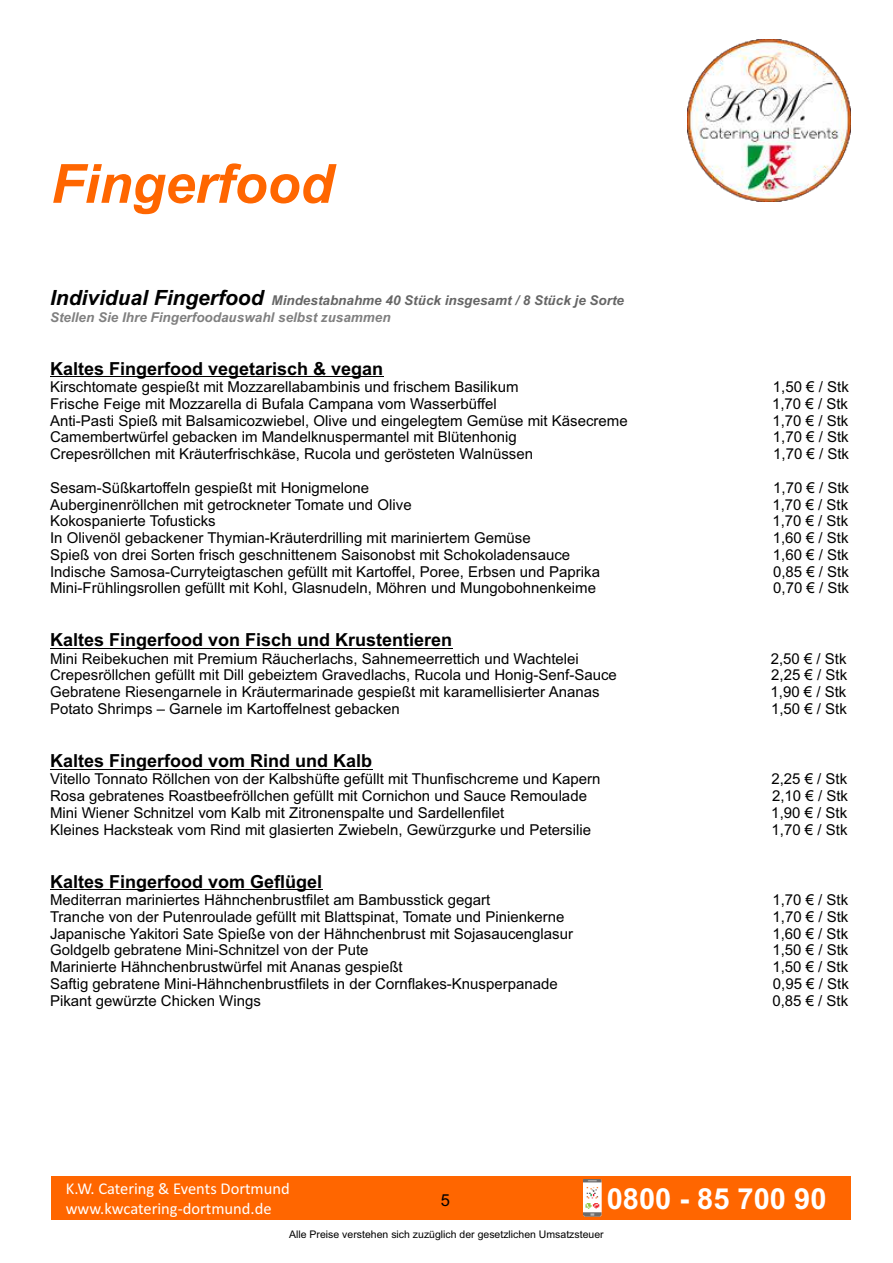
<style>
.page{position:relative;width:893px;height:1263px;background:#fff}
.page>*{position:absolute;margin:0;border:0;box-sizing:border-box;transform-origin:0 0}
.t1{font:italic 700 54px "Arial";color:#f60}
.t2{font:700 29.1px "Arial";color:#fff}
.t3{font:700 18px "Arial";color:#000}
.t4{font:16.5px/20.1px "Calibri";color:#fff}
.t5{font:16.5px "Arial";color:#000}
.t6{font:15px "Arial";color:#000}
.t7{font:italic 700 13.5px/16.6px "Arial";color:#808080}
.t8{font:10.5px "Arial";color:#000}
.s1{font-size:21px;color:#000}
.s2{color:#666}
</style>
<div class="page">
<img style="left:687px;top:39px;width:163px;height:163px">
<hr style="left:50px;top:376px;width:333px;height:1px;background:#000">
<hr style="left:50px;top:648px;width:402px;height:1px;background:#000">
<hr style="left:50px;top:769px;width:322px;height:1px;background:#000">
<hr style="left:50px;top:889px;width:272px;height:1px;background:#000">
<div style="left:51px;top:1176px;width:800px;height:44px;background:#f60"></div>
<img style="left:584px;top:1179px;width:18px;height:38px">
<h1 class="t1" style="left:51px;top:163px;width:283px">Fingerfood</h1>
<p class="t7" style="left:50px;top:294px;width:576px"><span class="s1">Individual Fingerfood</span> <span class="s2">Mindestabnahme 40 Stück insgesamt / 8 Stück je Sorte<br></span>Stellen Sie Ihre Fingerfoodauswahl selbst zusammen</p>
<p class="t3" style="left:50px;top:362px;width:335px">Kaltes Fingerfood vegetarisch &amp; vegan</p>
<p class="t6" style="left:50px;top:381px;width:470px">Kirschtomate gespießt mit Mozzarellabambinis und frischem Basilikum</p>
<p class="t6" style="left:773px;top:381px;width:77px">1,50 € / Stk</p>
<p class="t6" style="left:50px;top:398px;width:448px">Frische Feige mit Mozzarella di Bufala Campana vom Wasserbüffel</p>
<p class="t6" style="left:772px;top:398px;width:77px">1,70 € / Stk</p>
<p class="t6" style="left:50px;top:415px;width:579px">Anti-Pasti Spieß mit Balsamicozwiebel, Olive und eingelegtem Gemüse mit Käsecreme</p>
<p class="t6" style="left:772px;top:415px;width:77px">1,70 € / Stk</p>
<p class="t6" style="left:50px;top:432px;width:468px">Camembertwürfel gebacken im Mandelknuspermantel mit Blütenhonig</p>
<p class="t6" style="left:773px;top:432px;width:77px">1,70 € / Stk</p>
<p class="t6" style="left:50px;top:448px;width:484px">Crepesröllchen mit Kräuterfrischkäse, Rucola und gerösteten Walnüssen</p>
<p class="t6" style="left:773px;top:448px;width:77px">1,70 € / Stk</p>
<p class="t6" style="left:50px;top:482px;width:320px">Sesam-Süßkartoffeln gespießt mit Honigmelone</p>
<p class="t6" style="left:773px;top:482px;width:77px">1,70 € / Stk</p>
<p class="t6" style="left:50px;top:499px;width:363px">Auberginenröllchen mit getrockneter Tomate und Olive</p>
<p class="t6" style="left:772px;top:499px;width:77px">1,70 € / Stk</p>
<p class="t6" style="left:50px;top:515px;width:167px">Kokospanierte Tofusticks</p>
<p class="t6" style="left:772px;top:515px;width:77px">1,70 € / Stk</p>
<p class="t6" style="left:50px;top:532px;width:482px">In Olivenöl gebackener Thymian-Kräuterdrilling mit mariniertem Gemüse</p>
<p class="t6" style="left:773px;top:532px;width:77px">1,60 € / Stk</p>
<p class="t6" style="left:50px;top:549px;width:522px">Spieß von drei Sorten frisch geschnittenem Saisonobst mit Schokoladensauce</p>
<p class="t6" style="left:773px;top:549px;width:77px">1,60 € / Stk</p>
<p class="t6" style="left:50px;top:566px;width:551px">Indische Samosa-Curryteigtaschen gefüllt mit Kartoffel, Poree, Erbsen und Paprika</p>
<p class="t6" style="left:773px;top:566px;width:77px">0,85 € / Stk</p>
<p class="t6" style="left:50px;top:582px;width:548px">Mini-Frühlingsrollen gefüllt mit Kohl, Glasnudeln, Möhren und Mungobohnenkeime</p>
<p class="t6" style="left:773px;top:582px;width:77px">0,70 € / Stk</p>
<p class="t3" style="left:50px;top:633px;width:404px">Kaltes Fingerfood von Fisch und Krustentieren</p>
<p class="t6" style="left:50px;top:653px;width:530px">Mini Reibekuchen mit Premium Räucherlachs, Sahnemeerrettich und Wachtelei</p>
<p class="t6" style="left:771px;top:653px;width:77px">2,50 € / Stk</p>
<p class="t6" style="left:50px;top:669px;width:568px">Crepesröllchen gefüllt mit Dill gebeiztem Gravedlachs, Rucola und Honig-Senf-Sauce</p>
<p class="t6" style="left:771px;top:669px;width:77px">2,25 € / Stk</p>
<p class="t6" style="left:50px;top:686px;width:551px">Gebratene Riesengarnele in Kräutermarinade gespießt mit karamellisierter Ananas</p>
<p class="t6" style="left:770px;top:686px;width:77px">1,90 € / Stk</p>
<p class="t6" style="left:50px;top:703px;width:351px">Potato Shrimps – Garnele im Kartoffelnest gebacken</p>
<p class="t6" style="left:771px;top:703px;width:77px">1,50 € / Stk</p>
<p class="t3" style="left:50px;top:754px;width:324px">Kaltes Fingerfood vom Rind und Kalb</p>
<p class="t6" style="left:50px;top:773px;width:552px">Vitello Tonnato Röllchen von der Kalbshüfte gefüllt mit Thunfischcreme und Kapern</p>
<p class="t6" style="left:771px;top:773px;width:77px">2,25 € / Stk</p>
<p class="t6" style="left:50px;top:790px;width:538px">Rosa gebratenes Roastbeefröllchen gefüllt mit Cornichon und Sauce Remoulade</p>
<p class="t6" style="left:772px;top:790px;width:77px">2,10 € / Stk</p>
<p class="t6" style="left:50px;top:807px;width:456px">Mini Wiener Schnitzel vom Kalb mit Zitronenspalte und Sardellenfilet</p>
<p class="t6" style="left:771px;top:807px;width:77px">1,90 € / Stk</p>
<p class="t6" style="left:50px;top:824px;width:543px">Kleines Hacksteak vom Rind mit glasierten Zwiebeln, Gewürzgurke und Petersilie</p>
<p class="t6" style="left:772px;top:824px;width:77px">1,70 € / Stk</p>
<p class="t3" style="left:50px;top:874px;width:274px">Kaltes Fingerfood vom Geflügel</p>
<p class="t6" style="left:50px;top:894px;width:442px">Mediterran mariniertes Hähnchenbrustfilet am Bambusstick gegart</p>
<p class="t6" style="left:772px;top:894px;width:77px">1,70 € / Stk</p>
<p class="t6" style="left:50px;top:911px;width:516px">Tranche von der Putenroulade gefüllt mit Blattspinat, Tomate und Pinienkerne</p>
<p class="t6" style="left:772px;top:911px;width:77px">1,70 € / Stk</p>
<p class="t6" style="left:50px;top:928px;width:525px">Japanische Yakitori Sate Spieße von der Hähnchenbrust mit Sojasaucenglasur</p>
<p class="t6" style="left:772px;top:928px;width:77px">1,60 € / Stk</p>
<p class="t6" style="left:50px;top:944px;width:320px">Goldgelb gebratene Mini-Schnitzel von der Pute</p>
<p class="t6" style="left:772px;top:944px;width:77px">1,50 € / Stk</p>
<p class="t6" style="left:50px;top:961px;width:354px">Marinierte Hähnchenbrustwürfel mit Ananas gespießt</p>
<p class="t6" style="left:772px;top:961px;width:77px">1,50 € / Stk</p>
<p class="t6" style="left:50px;top:978px;width:509px">Saftig gebratene Mini-Hähnchenbrustfilets in der Cornflakes-Knusperpanade</p>
<p class="t6" style="left:773px;top:978px;width:77px">0,95 € / Stk</p>
<p class="t6" style="left:50px;top:995px;width:212px">Pikant gewürzte Chicken Wings</p>
<p class="t6" style="left:772px;top:995px;width:77px">0,85 € / Stk</p>
<p class="t4" style="left:66px;top:1180px;width:225px">K.W. Catering &amp; Events Dortmund www.kwcatering-dortmund.de</p>
<h2 class="t2" style="left:607px;top:1188px;width:221px">0800 - 85 700 90</h2>
<p class="t8" style="left:289px;top:1230px;width:316px">Alle Preise verstehen sich zuzüglich der gesetzlichen Umsatzsteuer</p>
<p class="t5" style="left:441px;top:1193px;width:11px">5</p>
</div>
